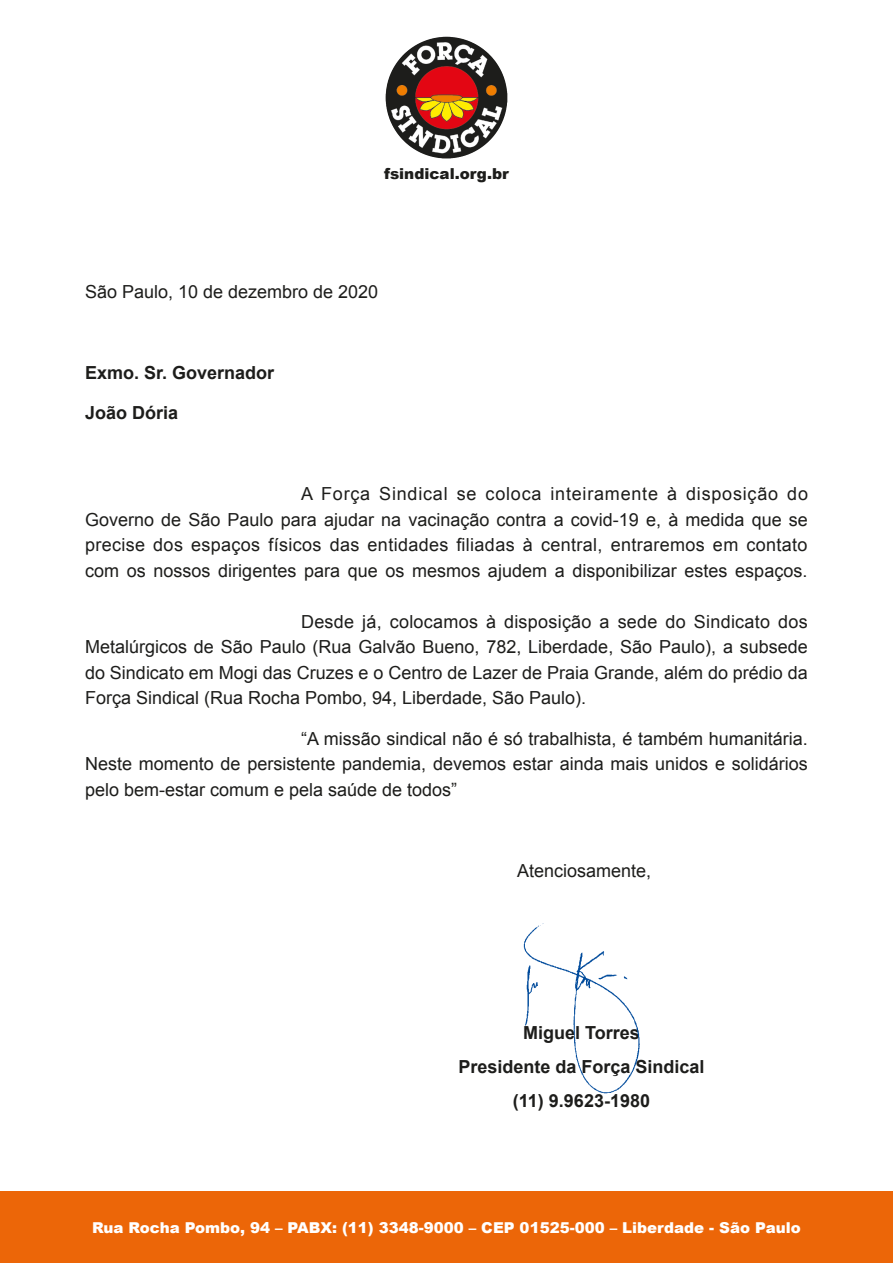
<style>
.page{position:relative;width:893px;height:1263px;background:#fff}
.page>*{position:absolute;margin:0;border:0;box-sizing:border-box;transform-origin:0 0}
.t1{font:18px/25.5px "Arial";color:#1d1d1b;text-align:justify}
.t2{font:700 18px/34px "Arial";color:#1d1d1b;text-align:center}
.t3{font:900 15.15px "Arial";color:#1d1d1b}
.t4{font:900 15px "Arial";color:#fff}
</style>
<div class="page">
<img style="left:399px;top:37px;width:44px;height:23px">
<img style="left:523px;top:923px;width:117px;height:171px">
<div style="left:0;top:1191px;width:893px;height:72px;background:#ec6608"></div>
<p class="t3" style="left:384px;top:163px;width:126px">fsindical.org.br</p>
<p class="t1" style="left:85px;top:279px;width:295px">São Paulo, 10 de dezembro de 2020</p>
<p class="t2" style="left:85px;top:356px;width:191px">Exmo. Sr. Governador</p>
<p class="t2" style="left:85px;top:396px;width:95px">João Dória</p>
<p class="t1" style="left:85px;top:481px;width:724px;text-indent:216px">A Força Sindical se coloca inteiramente à disposição do Governo de São Paulo para ajudar na vacinação contra a covid-19 e, à medida que se precise dos espaços físicos das entidades filiadas à central, entraremos em contato com os nossos dirigentes para que os mesmos ajudem a disponibilizar estes espaços.</p>
<p class="t1" style="left:85px;top:609px;width:724px;text-indent:216px">Desde já, colocamos à disposição a sede do Sindicato dos Metalúrgicos de São Paulo (Rua Galvão Bueno, 782, Liberdade, São Paulo), a subsede do Sindicato em Mogi das Cruzes e o Centro de Lazer de Praia Grande, além do prédio da Força Sindical (Rua Rocha Pombo, 94, Liberdade, São Paulo).</p>
<p class="t1" style="left:85px;top:726px;width:724px;text-indent:216px">“A missão sindical não é só trabalhista, é também humanitária.<br>Neste momento de persistente pandemia, devemos estar ainda mais unidos e solidários pelo bem-estar comum e pela saúde de todos”</p>
<p class="t1" style="left:517px;top:858px;width:136px">Atenciosamente,</p>
<p class="t2" style="left:458px;top:1016px;width:248px">Miguel Torres<br>Presidente da Força Sindical (11) 9.9623-1980</p>
<p class="t4" style="left:92px;top:1217px;width:710px">Rua Rocha Pombo, 94 – PABX: (11) 3348-9000 – CEP 01525-000 – Liberdade - São Paulo</p>
</div>
